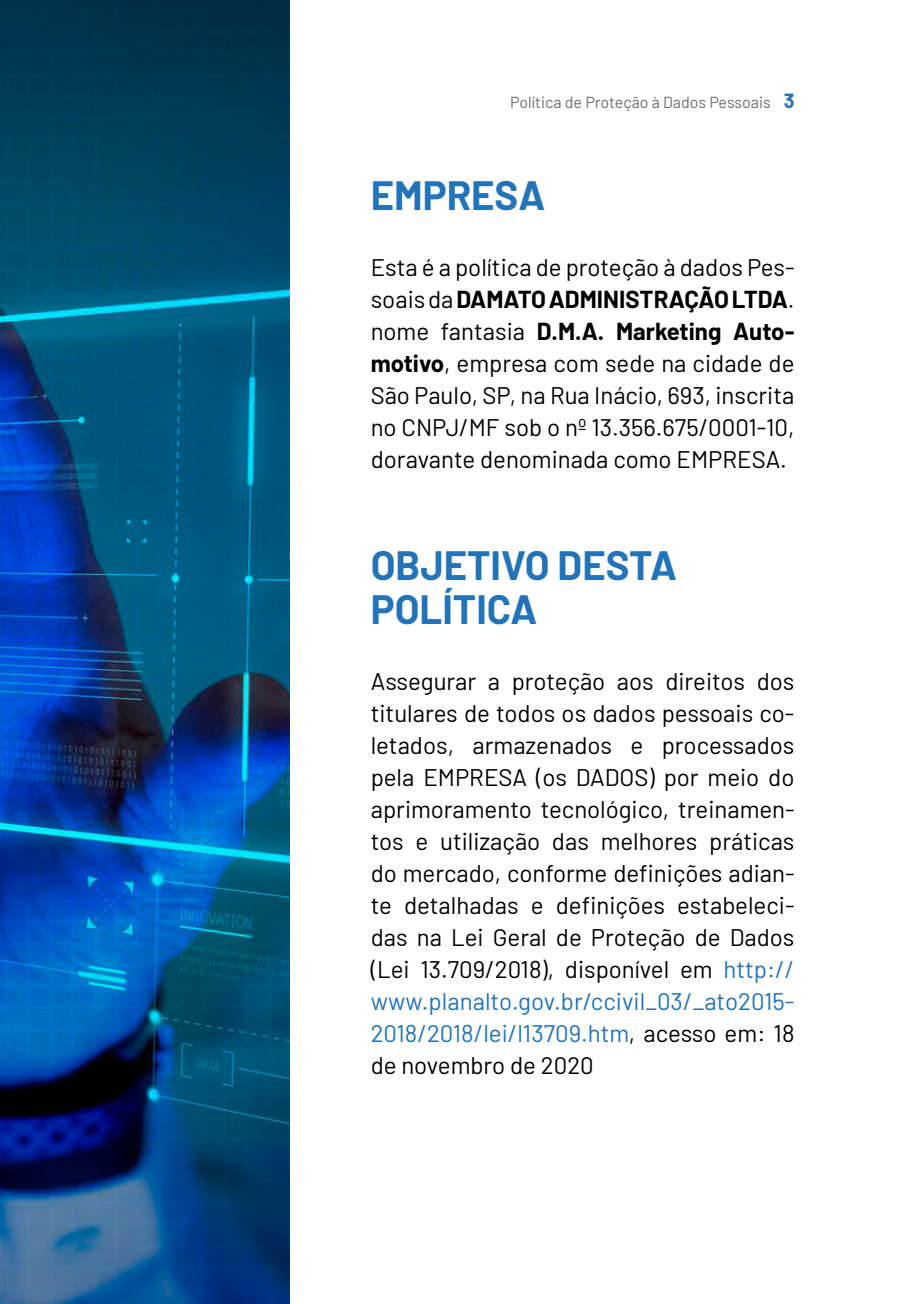
<style>
.page{position:relative;width:908px;height:1304px;background:#fff}
.page>*{position:absolute;margin:0;border:0;box-sizing:border-box;transform-origin:0 0}
.t1{font:700 40px/44px "Barlow";color:#2273b9}
.t2{font:24px/32px "Barlow";color:#000;text-align:justify}
.t3{font:16px "Barlow";color:#706f6f}
.s1{font-weight:700;font-size:20px;color:#2273b9}
.s2{font-weight:700}
.s3{color:#2273b9}
</style>
<div class="page">
<img style="left:0;top:0;width:289px;height:1304px">
<p class="t3" style="left:510px;top:91px;width:285px">Política de Proteção à Dados Pessoais <span class="s1">3</span></p>
<h1 class="t1" style="left:370px;top:171px;width:176px">EMPRESA</h1>
<p class="t2" style="left:370px;top:250px;width:425px">Esta é a política de proteção à dados Pes&shy;soais da <span class="s2">DAMATO ADMINISTRAÇÃO LTDA</span>. nome fantasia <span class="s2">D.M.A. Marketing Auto&shy;motivo</span>, empresa com sede na cidade de São Paulo, SP, na Rua Inácio, 693, inscrita no CNPJ/MF sob o nº 13.356.675/0001-10, doravante denominada como EMPRESA.</p>
<h1 class="t1" style="left:370px;top:541px;width:307px">OBJETIVO DESTA<br>POLÍTICA</h1>
<p class="t2" style="left:370px;top:664px;width:425px">Assegurar a proteção aos direitos dos titulares de todos os dados pessoais co&shy;letados, armazenados e processados pela EMPRESA (os DADOS) por meio do aprimoramento tecnológico, treinamen&shy;tos e utilização das melhores práticas do mercado, conforme definições adian&shy;te detalhadas e definições estabeleci&shy;das na Lei Geral de Proteção de Dados (Lei 13.709/2018), disponível em <span class="s3">http:// www.planalto.gov.br/ccivil_03/_ato2015- 2018/2018/lei/l13709.htm</span>, acesso em: 18 de novembro de 2020</p>
</div>
